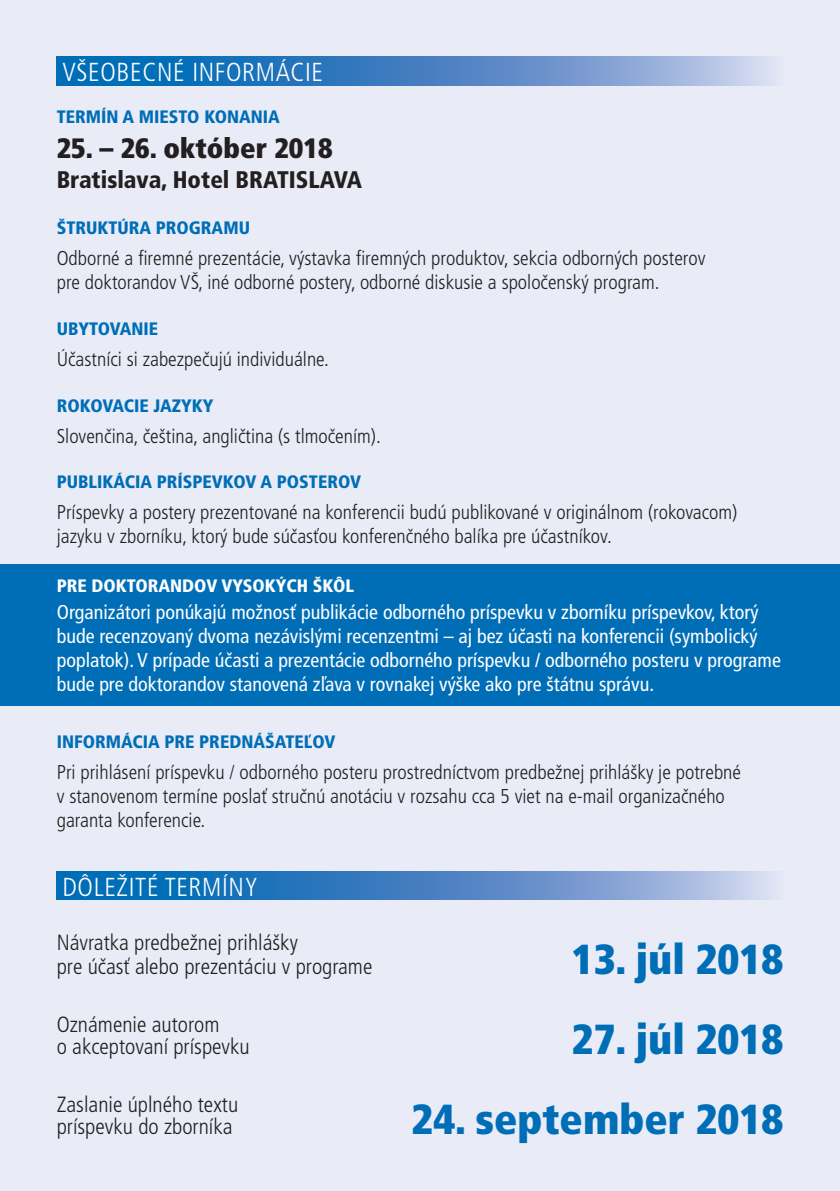
<style>
.page{position:relative;width:840px;height:1191px;background:#fff}
.page>*{position:absolute;margin:0;border:0;box-sizing:border-box;transform-origin:0 0}
.t1{font:900 condensed 42px "Frutiger CE";color:#006eb7}
.t2{font:900 condensed 28px "Frutiger CE";color:#231f20}
.t3{font:300 condensed 26px "Frutiger CE";letter-spacing:.025em;color:#fff}
.t4{font:900 condensed 24px "Frutiger CE";color:#231f20}
.t5{font:300 condensed 22px/22px "Frutiger CE";color:#231f20}
.t6{font:300 condensed 20px/24px "Frutiger CE";color:#231f20}
.t7{font:condensed 20px/24px "Frutiger CE";color:#fff}
.t8{font:900 condensed 18px "Frutiger CE";color:#006eb7}
.t9{font:900 condensed 18px "Frutiger CE";color:#fff}
</style>
<div class="page">
<div style="left:0;top:0;width:839px;height:1191px;background:#e9ecf7"></div>
<div style="left:0;top:565px;width:839px;height:141px;background:#006eb7"></div>
<svg style="left:57px;top:57px;width:718px;height:28px;background:#4e8bc7"></svg>
<svg style="left:57px;top:871px;width:718px;height:29px;background:#4e8bc7"></svg>
<h3 class="t3" style="left:62px;top:59px;width:262px">VŠEOBECNÉ INFORMÁCIE</h3>
<p class="t8" style="left:57px;top:108px;width:224px">TERMÍN A MIESTO KONANIA</p>
<h2 class="t2" style="left:57px;top:137px;width:277px">25. – 26. október 2018</h2>
<p class="t4" style="left:57px;top:168px;width:307px">Bratislava, Hotel BRATISLAVA</p>
<p class="t8" style="left:57px;top:219px;width:195px">ŠTRUKTÚRA PROGRAMU</p>
<p class="t6" style="left:57px;top:247px;width:650px">Odborné a firemné prezentácie, výstavka firemných produktov, sekcia odborných posterov pre doktorandov VŠ, iné odborné postery, odborné diskusie a spoločenský program.</p>
<p class="t8" style="left:57px;top:320px;width:103px">UBYTOVANIE</p>
<p class="t6" style="left:57px;top:348px;width:273px">Účastníci si zabezpečujú individuálne.</p>
<p class="t8" style="left:57px;top:397px;width:158px">ROKOVACIE JAZYKY</p>
<p class="t6" style="left:57px;top:425px;width:325px">Slovenčina, čeština, angličtina (s tlmočením).</p>
<p class="t8" style="left:57px;top:473px;width:305px">PUBLIKÁCIA PRÍSPEVKOV A POSTEROV</p>
<p class="t6" style="left:57px;top:501px;width:681px">Príspevky a postery prezentované na konferencii budú publikované v originálnom (rokovacom) jazyku v zborníku, ktorý bude súčasťou konferenčného balíka pre účastníkov.</p>
<p class="t9" style="left:57px;top:577px;width:298px">PRE DOKTORANDOV VYSOKÝCH ŠKÔL</p>
<p class="t7" style="left:57px;top:601px;width:725px">Organizátori ponúkajú možnosť publikácie odborného príspevku v zborníku príspevkov, ktorý bude recenzovaný dvoma nezávislými recenzentmi – aj bez účasti na konferencii (symbolický poplatok). V prípade účasti a prezentácie odborného príspevku / odborného posteru v programe bude pre doktorandov stanovená zľava v rovnakej výške ako pre štátnu správu.</p>
<p class="t8" style="left:57px;top:733px;width:280px">INFORMÁCIA PRE PREDNÁŠATEĽOV</p>
<p class="t6" style="left:57px;top:761px;width:685px">Pri prihlásení príspevku / odborného posteru prostredníctvom predbežnej prihlášky je potrebné v stanovenom termíne poslať stručnú anotáciu v rozsahu cca 5 viet na e-mail organizačného garanta konferencie.</p>
<h3 class="t3" style="left:62px;top:874px;width:197px">DÔLEŽITÉ TERMÍNY</h3>
<p class="t5" style="left:57px;top:931px;width:317px;line-height:24px">Návratka predbežnej prihlášky<br>pre účasť alebo prezentáciu v programe</p>
<h1 class="t1" style="left:571px;top:942px;width:213px">13. júl 2018</h1>
<h1 class="t1" style="left:571px;top:1022px;width:213px">27. júl 2018</h1>
<h1 class="t1" style="left:411px;top:1102px;width:373px">24. september 2018</h1>
<p class="t5" style="left:57px;top:1014px;width:194px">Oznámenie autorom<br>o akceptovaní príspevku</p>
<p class="t5" style="left:57px;top:1094px;width:183px">Zaslanie úplného textu príspevku do zborníka</p>
</div>
